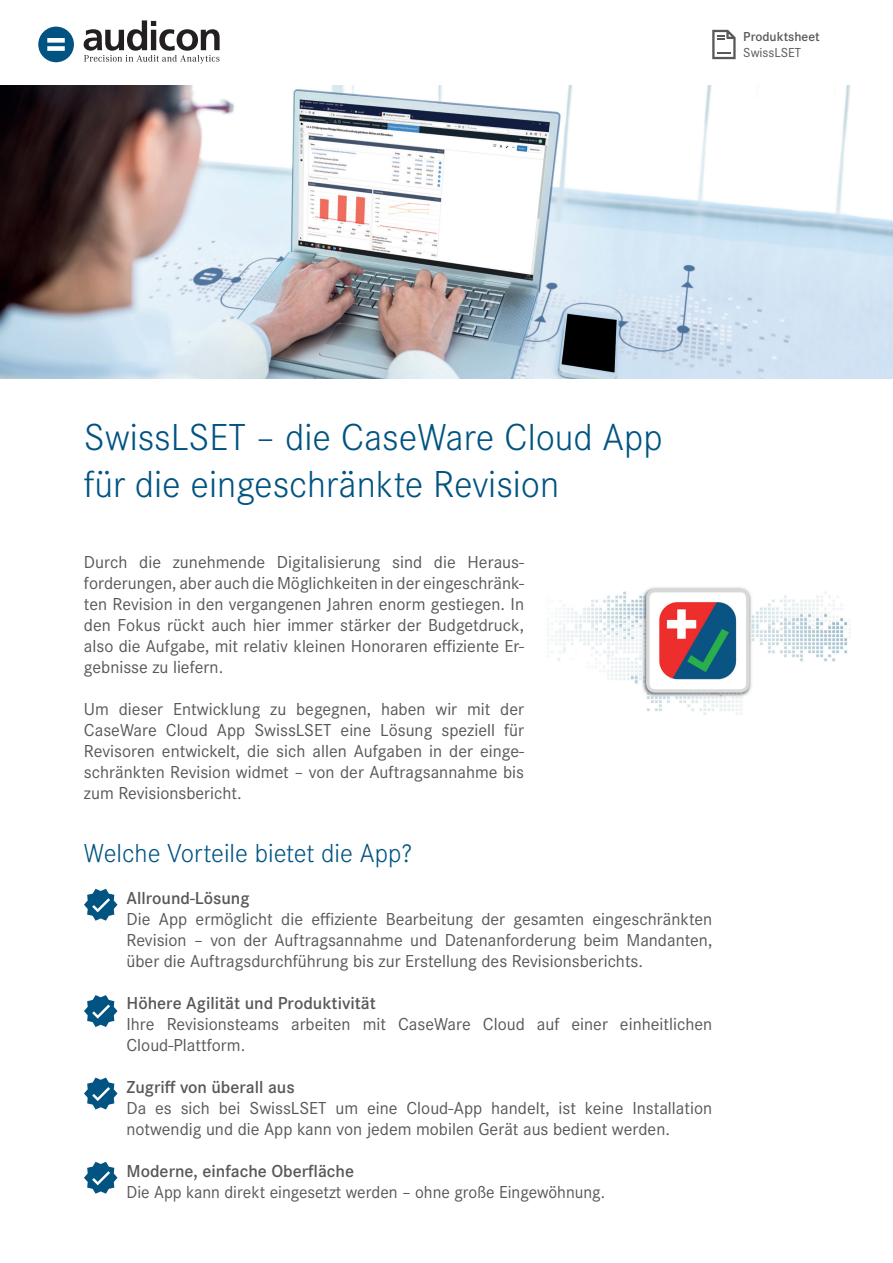
<style>
.page{position:relative;width:893px;height:1263px;background:#fff}
.page>*{position:absolute;margin:0;border:0;box-sizing:border-box;transform-origin:0 0}
.t1{font:300 39px/46.8px "Corporate S";color:#015381}
.Fließtext{font:300 27px "Corporate S";color:#015381}
.Fließtext-2{font:18px/21px "Corporate S";color:#57585a;text-align:justify}
.Fließtext-3{font:600 18px "Corporate S";color:#57585a}
.t2{font:600 13.5px "Corporate S";color:#57585a}
.t3{font:13.5px "Corporate S";color:#57585a}
</style>
<div class="page">
<svg style="left:712px;top:30px;width:24px;height:29px"></svg>
<svg style="left:38px;top:27px;width:36px;height:35px"></svg>
<svg style="left:84px;top:20px;width:136px;height:43px"></svg>
<img style="left:0;top:86px;width:893px;height:293px">
<svg style="left:84px;top:889px;width:34px;height:32px"></svg>
<svg style="left:84px;top:995px;width:34px;height:32px"></svg>
<svg style="left:84px;top:1077px;width:34px;height:32px"></svg>
<svg style="left:84px;top:1162px;width:34px;height:32px"></svg>
<img style="left:547px;top:587px;width:300px;height:128px">
<p class="t2" style="left:743px;top:29px;width:78px">Produktsheet</p>
<p class="t3" style="left:743px;top:45px;width:59px">SwissLSET</p>
<p class="t1" style="left:84px;top:414px;width:580px">SwissLSET – die CaseWare Cloud App für die eingeschränkte Revision</p>
<p class="Fließtext-2" style="left:84px;top:551px;width:442px">Durch die zunehmende Digitalisierung sind die Heraus&shy;forderungen, aber auch die Möglichkeiten in der eingeschränk&shy;ten Revision in den vergangenen Jahren enorm gestiegen. In den Fokus rückt auch hier immer stärker der Budgetdruck, also die Aufgabe, mit relativ kleinen Honoraren effiziente Er&shy;gebnisse zu liefern.</p>
<p class="Fließtext-2" style="left:84px;top:698px;width:442px">Um dieser Entwicklung zu begegnen, haben wir mit der CaseWare Cloud App SwissLSET eine Lösung speziell für Revisoren entwickelt, die sich allen Aufgaben in der einge&shy;schränkten Revision widmet – von der Auftragsannahme bis zum Revisionsbericht.</p>
<p class="Fließtext" style="left:84px;top:837px;width:330px">Welche Vorteile bietet die App?</p>
<p class="Fließtext-3" style="left:126px;top:887px;width:125px">Allround-Lösung</p>
<p class="Fließtext-2" style="left:126px;top:908px;width:587px">Die App ermöglicht die effiziente Bearbeitung der gesamten eingeschränkten Revision – von der Auftragsannahme und Datenanforderung beim Mandanten, über die Auftragsdurchführung bis zur Erstellung des Revisionsberichts.</p>
<p class="Fließtext-3" style="left:126px;top:992px;width:251px">Höhere Agilität und Produktivität</p>
<p class="Fließtext-2" style="left:126px;top:1013px;width:587px">Ihre Revisionsteams arbeiten mit CaseWare Cloud auf einer einheitlichen<br>Cloud-Plattform.</p>
<p class="Fließtext-3" style="left:126px;top:1076px;width:170px">Zugriff von überall aus</p>
<p class="Fließtext-2" style="left:126px;top:1097px;width:587px">Da es sich bei SwissLSET um eine Cloud-App handelt, ist keine Installation notwendig und die App kann von jedem mobilen Gerät aus bedient werden.</p>
<p class="Fließtext-3" style="left:126px;top:1160px;width:229px">Moderne, einfache Oberfläche</p>
<p class="Fließtext-2" style="left:126px;top:1181px;width:480px">Die App kann direkt eingesetzt werden – ohne große Eingewöhnung.</p>
</div>
